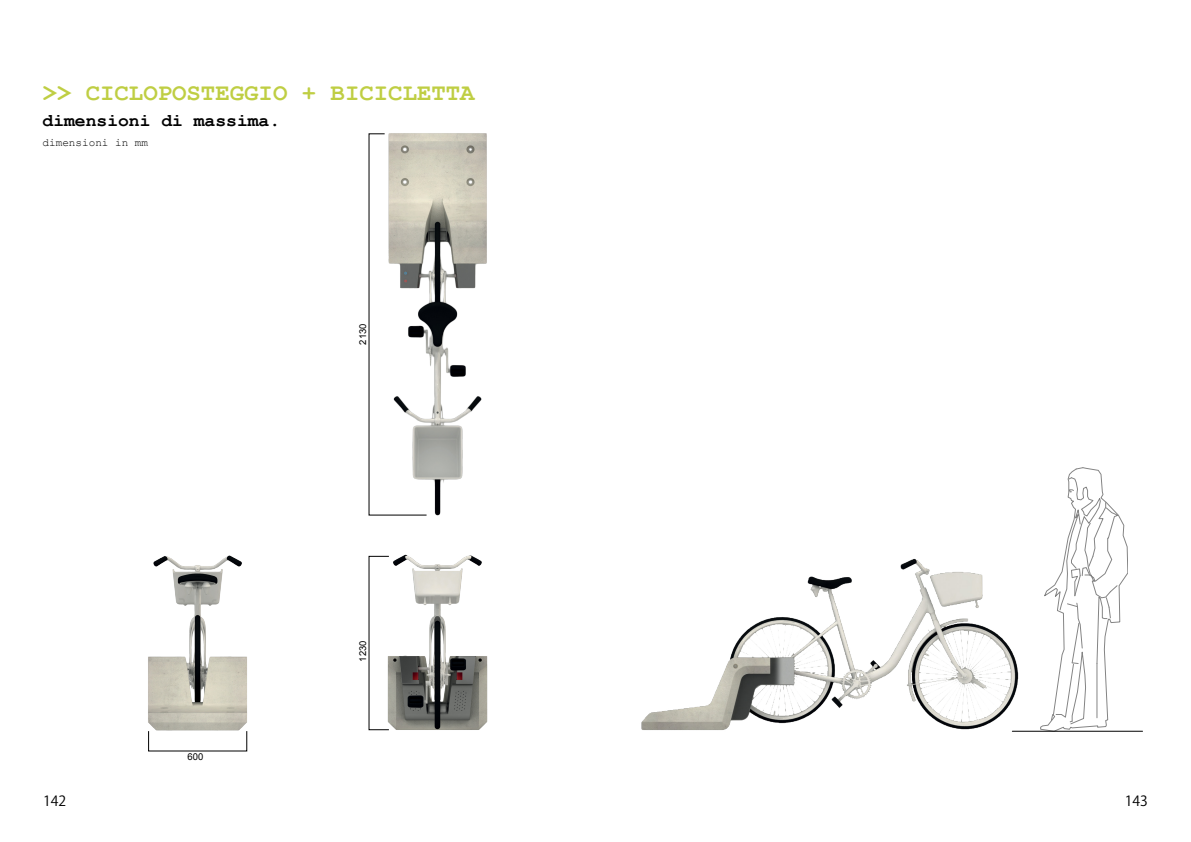
<style>
.page{position:relative;width:1191px;height:842px;background:#fff}
.page>*{position:absolute;margin:0;border:0;box-sizing:border-box;transform-origin:0 0}
.t1{font:700 24px "Courier New";color:#bfce43}
.t2{font:700 18px "Courier New";color:#000}
.t3{font:14px "Koz Go Pro";color:#000}
.t4{font:11px "Courier New";color:#000}
.t5{font:9.5px "Arial";color:#000}
</style>
<div class="page">
<img style="left:368px;top:554px;width:120px;height:177px">
<img style="left:641px;top:558px;width:399px;height:173px">
<img style="left:148px;top:555px;width:100px;height:192px">
<img style="left:368px;top:133px;width:119px;height:383px">
<svg style="left:1040px;top:468px;width:87px;height:263px"></svg>
<hr style="left:1012px;top:731px;width:130px;height:1px;background:#000">
<p class="t1" style="left:43px;top:78px;width:434px">&gt;&gt; CICLOPOSTEGGIO + BICICLETTA</p>
<p class="t2" style="left:43px;top:110px;width:239px">dimensioni di massima.</p>
<p class="t4" style="left:43px;top:136px;width:107px">dimensioni in mm</p>
<p class="t5" style="left:356px;top:345px;width:23px;rotate:-90deg">2130</p>
<p class="t5" style="left:187px;top:751px;width:17px">600</p>
<p class="t5" style="left:356px;top:661px;width:23px;rotate:-90deg">1230</p>
<p class="t3" style="left:43px;top:792px;width:25px">142</p>
<p class="t3" style="left:1124px;top:792px;width:25px">143</p>
</div>
